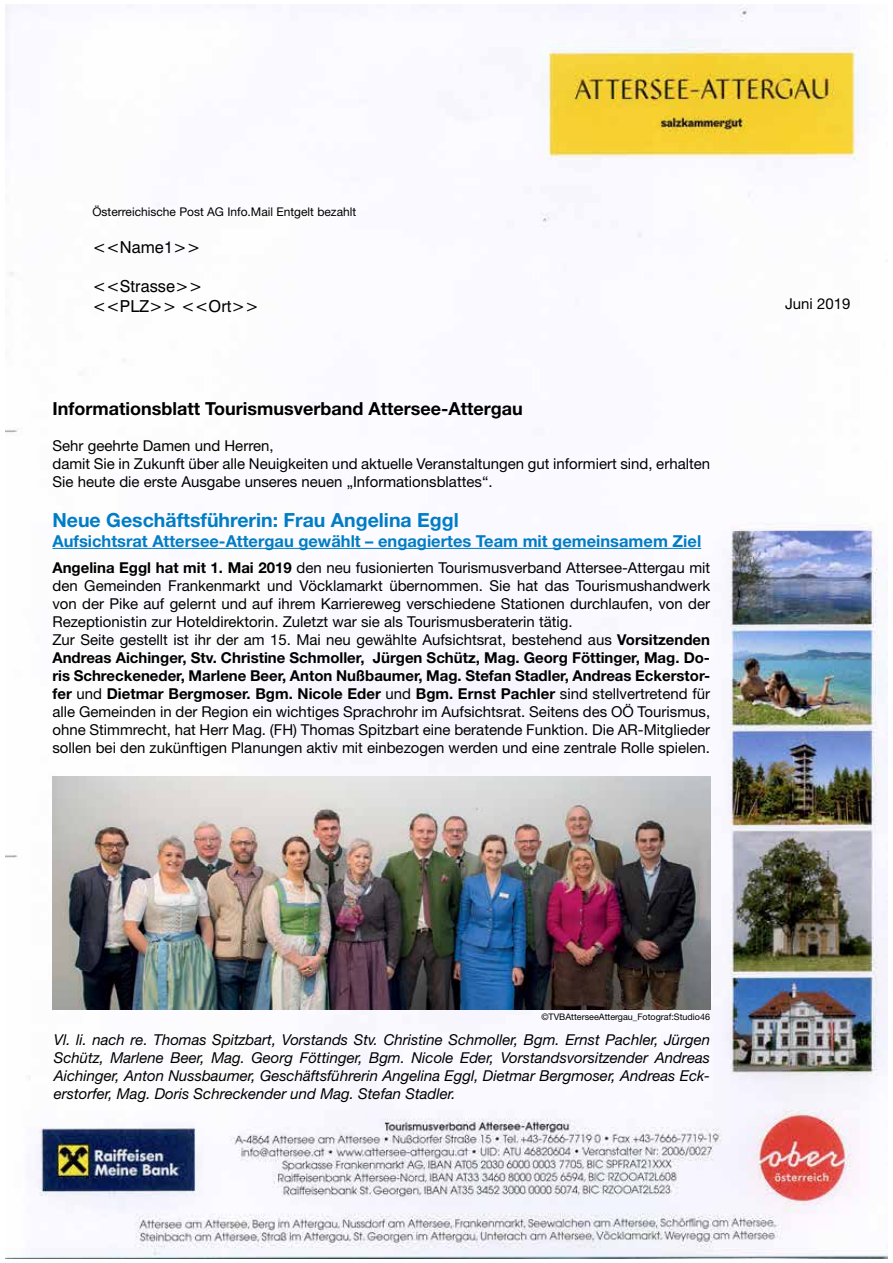
<style>
.page{position:relative;width:893px;height:1263px;background:#fff}
.page>*{position:absolute;margin:0;border:0;box-sizing:border-box;transform-origin:0 0}
.t1{font:700 19.5px "Helvetica Neue";color:#007dc5}
.t2{font:700 18px "Helvetica Neue";color:#000}
.t3{font:700 16.5px "Helvetica Neue";color:#007dc5}
.t4{font:16.5px/19.8px "Swiss 721 BT";color:#000}
.t5{font:15px/18px "Helvetica Neue";color:#000}
.t6{font:italic 15px/18px "Helvetica Neue";color:#000;text-align:justify}
.t7{font:12px "Helvetica Neue";color:#000}
.t8{font:9px "Helvetica Neue";color:#000}
.s1{font-weight:700}
</style>
<div class="page">
<img style="left:5px;top:4px;width:883px;height:1255px">
<hr style="left:52px;top:548px;width:649px;height:1px;background:#007dc5">
<img style="left:52px;top:776px;width:658px;height:233px">
<p class="t7" style="left:92px;top:204px;width:265px">Österreichische Post AG Info.Mail Entgelt bezahlt</p>
<p class="t4" style="left:92px;top:237px;width:110px">&lt;&lt;Name1&gt;&gt;</p>
<p class="t4" style="left:92px;top:276px;width:168px">&lt;&lt;Strasse&gt;&gt; &lt;&lt;PLZ&gt;&gt; &lt;&lt;Ort&gt;&gt;</p>
<p class="t2" style="left:52px;top:397px;width:472px">Informationsblatt Tourismusverband Attersee-Attergau</p>
<p class="t5" style="left:52px;top:436px;width:659px">Sehr geehrte Damen und Herren,<br>damit Sie in Zukunft über alle Neuigkeiten und aktuelle Veranstaltungen gut informiert sind, erhalten<br>Sie heute die erste Ausgabe unseres neuen „Informationsblattes“.</p>
<h1 class="t1" style="left:52px;top:508px;width:408px">Neue Geschäftsführerin: Frau Angelina Eggl</h1>
<p class="t3" style="left:52px;top:531px;width:650px">Aufsichtsrat Attersee-Attergau gewählt – engagiertes Team mit gemeinsamem Ziel</p>
<p class="t5" style="left:52px;top:559px;width:659px"><span class="s1">Angelina Eggl hat mit 1. Mai 2019</span> den neu fusionierten Tourismusverband Attersee-Attergau mit den Gemeinden Frankenmarkt und Vöcklamarkt übernommen. Sie hat das Tourismushandwerk von der Pike auf gelernt und auf ihrem Karriereweg verschiedene Stationen durchlaufen, von der Rezeptionistin zur Hoteldirektorin. Zuletzt war sie als Tourismusberaterin tätig.<br>Zur Seite gestellt ist ihr der am 15. Mai neu gewählte Aufsichtsrat, bestehend aus <span class="s1">Vorsitzenden Andreas Aichinger, Stv. Christine Schmoller, Jürgen Schütz, Mag. Georg Föttinger, Mag. Do&shy;ris Schreckeneder, Marlene Beer, Anton Nußbaumer, Mag. Stefan Stadler, Andreas Eckerstor&shy;fer</span> und <span class="s1">Dietmar Bergmoser. Bgm. Nicole Eder</span> und <span class="s1">Bgm. Ernst Pachler</span> sind stellvertretend für alle Gemeinden in der Region ein wichtiges Sprachrohr im Aufsichtsrat. Seitens des OÖ Tourismus, ohne Stimmrecht, hat Herr Mag. (FH) Thomas Spitzbart eine beratende Funktion. Die AR-Mitglieder sollen bei den zukünftigen Planungen aktiv mit einbezogen werden und eine zentrale Rolle spielen.</p>
<p class="t5" style="left:785px;top:294px;width:67px">Juni 2019</p>
<p class="t8" style="left:541px;top:1011px;width:170px">©TVBAtterseeAttergau_Fotograf:Studio46</p>
<p class="t6" style="left:54px;top:1030px;width:658px">Vl. li. nach re. Thomas Spitzbart, Vorstands Stv. Christine Schmoller, Bgm. Ernst Pachler, Jürgen Schütz, Marlene Beer, Mag. Georg Föttinger, Bgm. Nicole Eder, Vorstandsvorsitzender Andreas Aichinger, Anton Nussbaumer, Geschäftsführerin Angelina Eggl, Dietmar Bergmoser, Andreas Eck&shy;erstorfer, Mag. Doris Schreckender und Mag. Stefan Stadler.</p>
</div>
